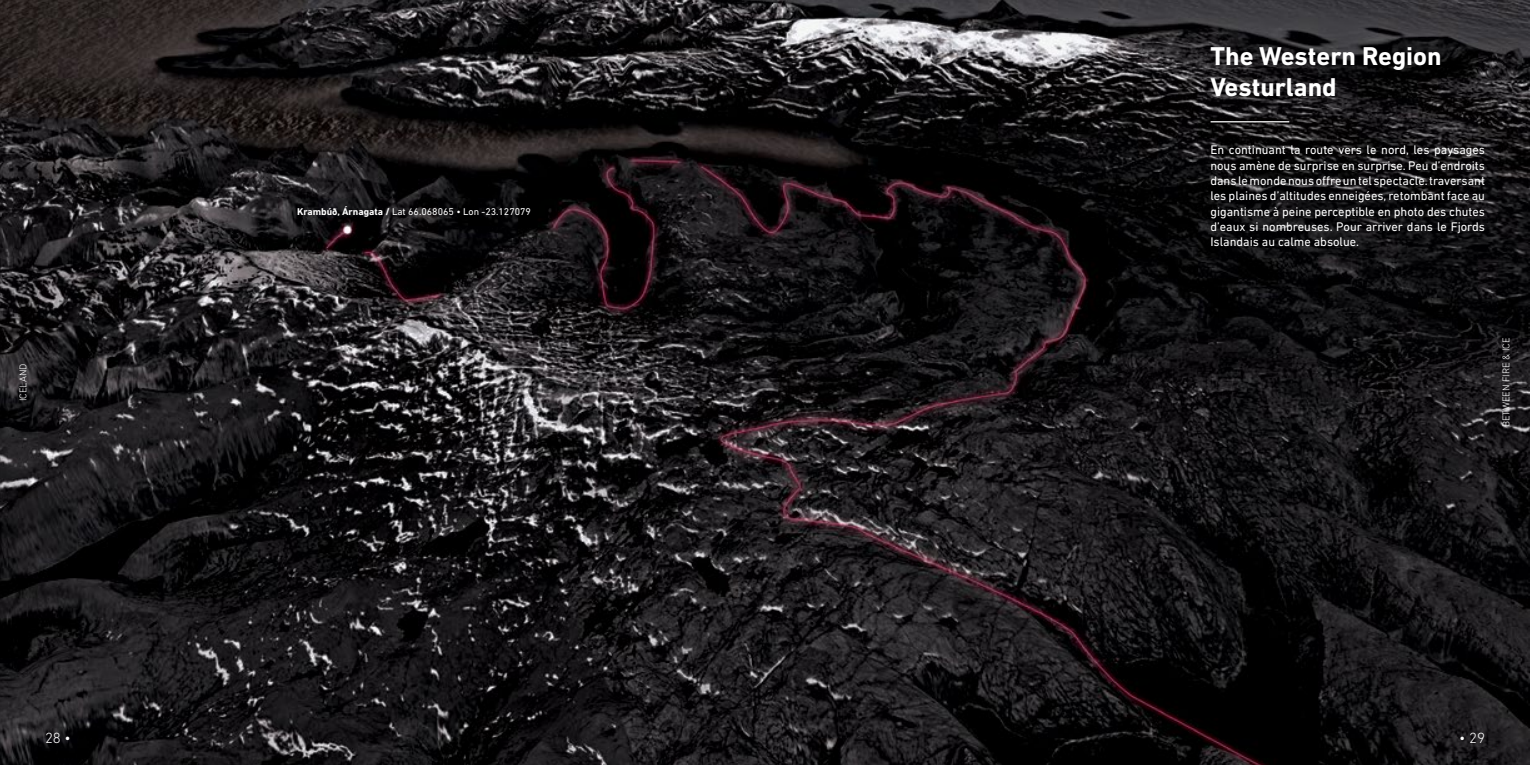
<style>
.page{position:relative;width:1530px;height:765px;background:#fff}
.page>*{position:absolute;margin:0;border:0;box-sizing:border-box;transform-origin:0 0}
.t1{font:700 26.25px/31.5px "DIN Next LT Pro";color:#fff}
.t2{font:300 15px "DIN Next LT Pro";color:#fff}
.t3{font:12.75px/15.4px "DIN Next LT Pro";color:#fff;text-align:justify}
.t4{font:10px "DIN Next LT Pro";color:#fff}
.t5{font:300 10px "DIN Next LT Pro";color:#fff}
.s1{font-weight:500}
.s2{font-weight:700}
</style>
<div class="page">
<img style="left:0;top:0;width:1530px;height:765px">
<hr style="left:1211px;top:121px;width:78px;height:1px;background:#fff">
<p class="t5" style="left:16px;top:413px;width:62px;rotate:-90deg">TIME <span class="s1">&amp;</span> SPACE</p>
<p class="t5" style="left:18px;top:401px;width:39px;rotate:-90deg">ICELAND</p>
<p class="t4" style="left:297px;top:205px;width:236px"><span class="s2">Krambúð, Árnagata /</span> Lat 66.068065 • Lon -23.127079</p>
<h1 class="t1" style="left:1211px;top:40px;width:233px">The Western Region<br>Vesturland</h1>
<p class="t3" style="left:1210px;top:142px;width:276px">En continuant la route vers le nord, les paysages nous amène de surprise en surprise. Peu d’endroits dans le monde nous offre un tel spectacle. traversant les plaines d’altitudes enneigées, retombant face au gigantisme à peine perceptible en photo des chutes d’eaux si nombreuses. Pour arriver dans le Fjords Islandais au calme absolue.</p>
<p class="t5" style="left:1500px;top:427px;width:91px;rotate:-90deg">BETWEEN FIRE &amp; ICE</p>
<p class="t2" style="left:45px;top:729px;width:27px">28 •</p>
<p class="t2" style="left:1459px;top:729px;width:27px">• 29</p>
<p class="t2" style="left:45px;top:731px;width:27px">28 •</p>
</div>
